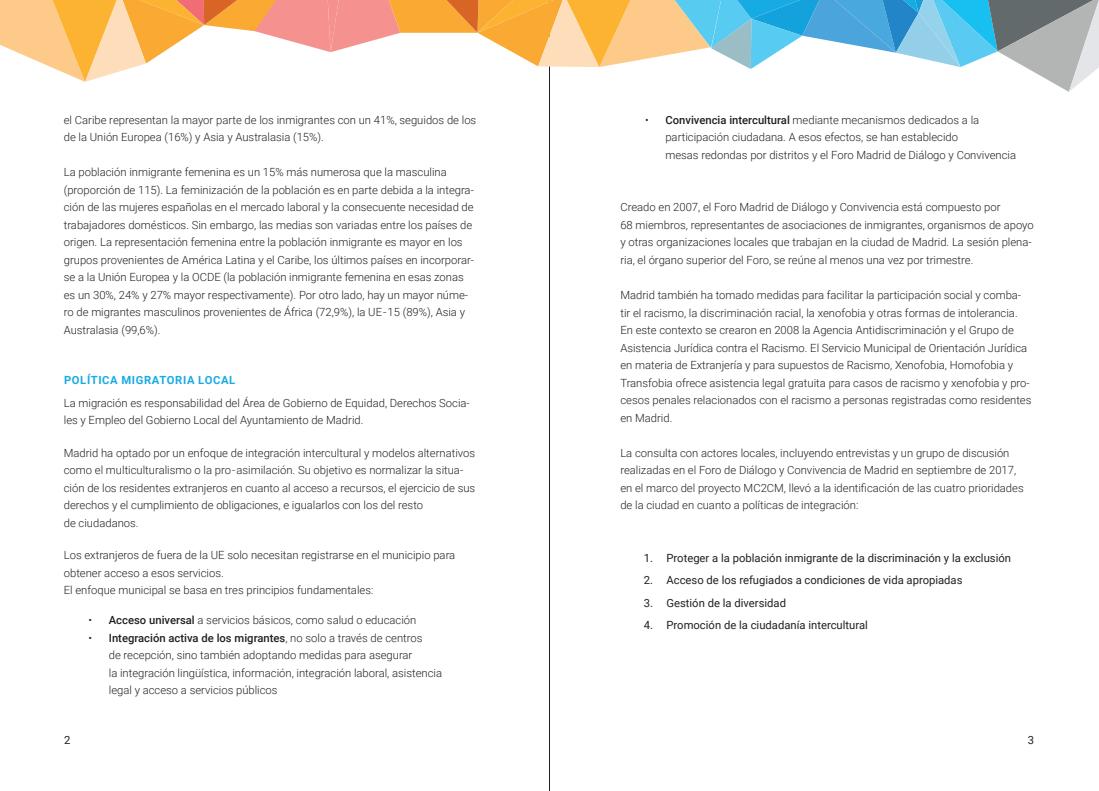
<style>
.page{position:relative;width:1099px;height:791px;background:#fff}
.page>*{position:absolute;margin:0;border:0;box-sizing:border-box;transform-origin:0 0}
.t1{font:300 11.25px/17.5px "Roboto";color:#231f20}
.t2{font:11.25px "Roboto";color:#231f20}
.t3{font:700 11.25px "Roboto";letter-spacing:.055em;color:#1aabe2}
.s1{font-weight:500}
</style>
<div class="page">
<hr style="left:549px;top:0;width:1px;height:790px;background:#231f20">
<svg style="left:0;top:0;width:1098px;height:92px"></svg>
<p class="t1" style="left:64px;top:110px;width:414px">el Caribe representan la mayor parte de los inmigrantes con un 41%, seguidos de los de la Unión Europea (16%) y Asia y Australasia (15%).</p>
<p class="t1" style="left:64px;top:163px;width:412px">La población inmigrante femenina es un 15% más numerosa que la masculina (proporción de 115). La feminización de la población es en parte debida a la integra&shy;ción de las mujeres españolas en el mercado laboral y la consecuente necesidad de trabajadores domésticos. Sin embargo, las medias son variadas entre los países de origen. La representación femenina entre la población inmigrante es mayor en los grupos provenientes de América Latina y el Caribe, los últimos países en incorporar&shy;se a la Unión Europea y la OCDE (la población inmigrante femenina en esas zonas es un 30%, 24% y 27% mayor respectivamente). Por otro lado, hay un mayor núme&shy;ro de migrantes masculinos provenientes de África (72,9%), la UE - 15 (89%), Asia y Australasia (99,6%).</p>
<p class="t3" style="left:64px;top:372px;width:173px">POLÍTICA MIGRATORIA LOCAL</p>
<p class="t1" style="left:64px;top:393px;width:407px">La migración es responsabilidad del Área de Gobierno de Equidad, Derechos Socia&shy;les y Empleo del Gobierno Local del Ayuntamiento de Madrid.</p>
<p class="t1" style="left:64px;top:443px;width:413px">Madrid ha optado por un enfoque de integración intercultural y modelos alternativos como el multiculturalismo o la pro - asimilación. Su objetivo es normalizar la situa&shy;ción de los residentes extranjeros en cuanto al acceso a recursos, el ejercicio de sus derechos y el cumplimiento de obligaciones, e igualarlos con los del resto<br>de ciudadanos.</p>
<p class="t1" style="left:64px;top:546px;width:393px">Los extranjeros de fuera de la UE solo necesitan registrarse en el municipio para obtener acceso a esos servicios.<br>El enfoque municipal se basa en tres principios fundamentales:</p>
<p class="t1" style="left:89px;top:611px;width:329px">• <span class="s1">Acceso universal</span> a servicios básicos, como salud o educación</p>
<p class="t1" style="left:109px;top:628px;width:335px;text-indent:-20px">• <span class="s1">Integración activa de los migrantes</span>, no solo a través de centros<br>de recepción, sino también adoptando medidas para asegurar<br>la integración lingüística, información, integración laboral, asistencia legal y acceso a servicios públicos</p>
<p class="t1" style="left:665px;top:111px;width:352px;text-indent:-20px">• <span class="s1">Convivencia intercultural</span> mediante mecanismos dedicados a la participación ciudadana. A esos efectos, se han establecido<br>mesas redondas por distritos y el Foro Madrid de Diálogo y Convivencia</p>
<p class="t1" style="left:620px;top:198px;width:415px">Creado en 2007, el Foro Madrid de Diálogo y Convivencia está compuesto por<br>68 miembros, representantes de asociaciones de inmigrantes, organismos de apoyo y otras organizaciones locales que trabajan en la ciudad de Madrid. La sesión plena&shy;ria, el órgano superior del Foro, se reúne al menos una vez por trimestre.</p>
<p class="t1" style="left:620px;top:286px;width:412px">Madrid también ha tomado medidas para facilitar la participación social y comba&shy;tir el racismo, la discriminación racial, la xenofobia y otras formas de intolerancia.<br>En este contexto se crearon en 2008 la Agencia Antidiscriminación y el Grupo de Asistencia Jurídica contra el Racismo. El Servicio Municipal de Orientación Jurídica en materia de Extranjería y para supuestos de Racismo, Xenofobia, Homofobia y Transfobia ofrece asistencia legal gratuita para casos de racismo y xenofobia y pro&shy;cesos penales relacionados con el racismo a personas registradas como residentes en Madrid.</p>
<p class="t1" style="left:620px;top:443px;width:405px">La consulta con actores locales, incluyendo entrevistas y un grupo de discusión realizadas en el Foro de Diálogo y Convivencia de Madrid en septiembre de 2017, en el marco del proyecto MC2CM, llevó a la identificación de las cuatro prioridades de la ciudad en cuanto a políticas de integración:</p>
<p class="t2" style="left:644px;top:549px;width:368px">1. Proteger a la población inmigrante de la discriminación y la exclusión</p>
<p class="t2" style="left:644px;top:572px;width:320px">2. Acceso de los refugiados a condiciones de vida apropiadas</p>
<p class="t2" style="left:644px;top:594px;width:144px">3. Gestión de la diversidad</p>
<p class="t2" style="left:644px;top:617px;width:225px">4. Promoción de la ciudadanía intercultural</p>
<p class="t2" style="left:64px;top:732px;width:8px">2</p>
<p class="t2" style="left:1027px;top:732px;width:8px">3</p>
</div>
